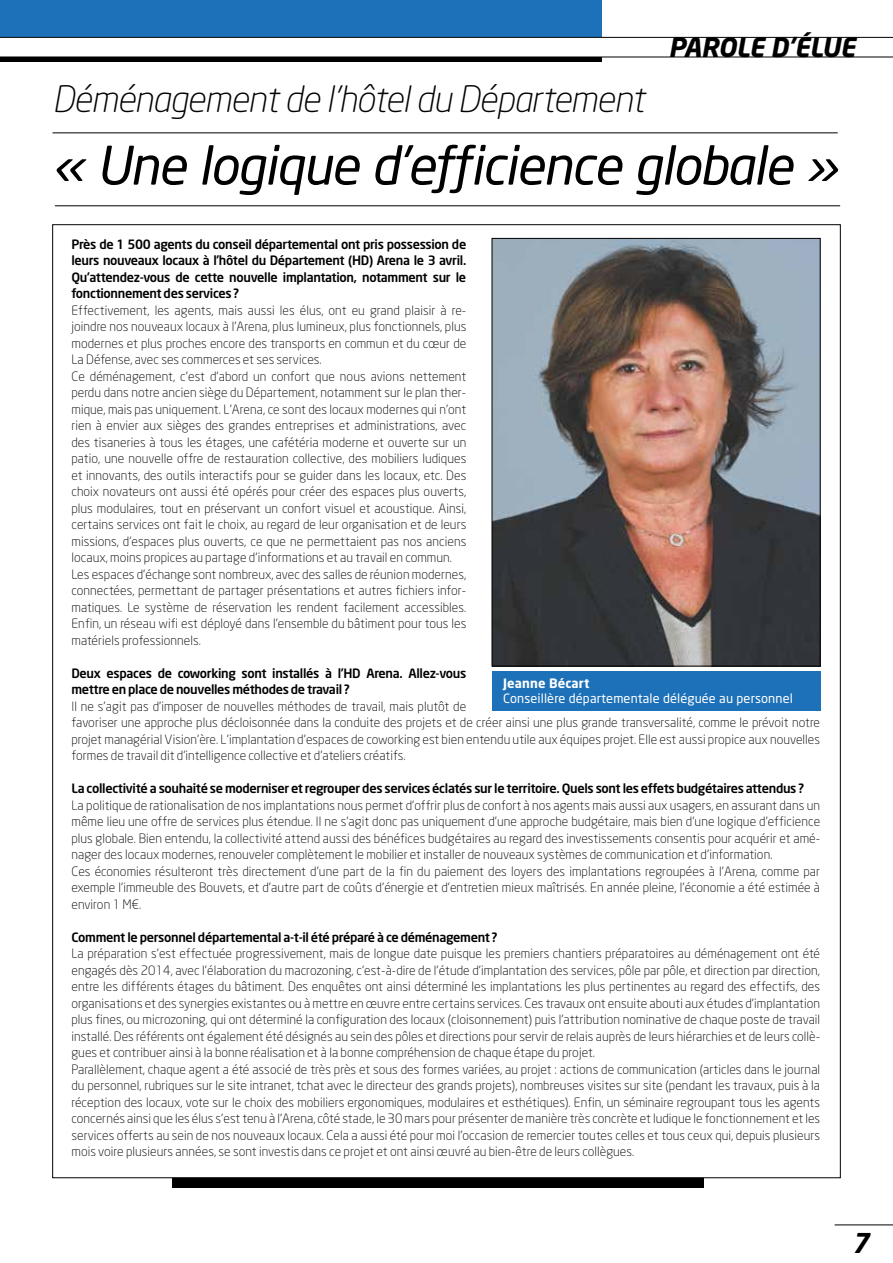
<style>
.page{position:relative;width:893px;height:1263px;background:#fff}
.page>*{position:absolute;margin:0;border:0;box-sizing:border-box;transform-origin:0 0}
.t1{font:italic 52.5px "Neo Sans";letter-spacing:-.025em;color:#000}
.t2{font:italic 300 36px "Neo Sans";letter-spacing:-.025em;color:#000}
.t3{font:italic 700 27px "Neo Sans";color:#000}
.t4{font:italic 700 26.25px "Neo Sans";letter-spacing:-.02em;color:#000}
.t5{font:300 12.75px/16.5px "Neo Sans";letter-spacing:.005em;color:#000}
.t6{font:500 12.75px/16.5px "Neo Sans";letter-spacing:-.025em;color:#000;text-align:justify}
.t7{font:12.75px "Neo Sans";letter-spacing:.01em;color:#fff}
.t8{font:700 12.75px "Neo Sans";letter-spacing:.01em;color:#fff}
</style>
<div class="page">
<div style="left:0;top:22px;width:602px;height:39px;background:#000"></div>
<hr style="left:835px;top:1224px;width:58px;height:1px;background:#000">
<div style="left:0;top:0;width:602px;height:51px;background:#1d71b8"></div>
<svg style="left:0;top:37px;width:893px;height:20px"></svg>
<div style="left:173px;top:1148px;width:531px;height:39px;background:#000"></div>
<div style="left:52px;top:224px;width:788px;height:954px;background:#fff;border:1px solid #000"></div>
<hr style="left:55px;top:206px;width:785px;height:1px;background:#000">
<hr style="left:52px;top:133px;width:786px;height:1px;background:#000">
<img style="left:494px;top:240px;width:324px;height:424px">
<div style="left:492px;top:238px;width:328px;height:428px;border:1px solid #000"></div>
<div style="left:492px;top:671px;width:328px;height:39px;background:#1d71b8"></div>
<h2 class="t2" style="left:52px;top:77px;width:594px">Déménagement de l'hôtel du Département</h2>
<h3 class="t4" style="left:668px;top:30px;width:188px">PAROLE D'ÉLUE</h3>
<h1 class="t1" style="left:52px;top:133px;width:786px">« Une logique d'efficience globale »</h1>
<p class="t6" style="left:71px;top:235px;width:396px">Près de 1 500 agents du conseil départemental ont pris possession de leurs nouveaux locaux à l’hôtel du Département (HD) Arena le 3 avril.<br>Qu’attendez-vous de cette nouvelle implantation, notamment sur le fonctionnement des services ?</p>
<p class="t5" style="left:71px;top:302px;width:396px">Effectivement, les agents, mais aussi les élus, ont eu grand plaisir à re&shy;joindre nos nouveaux locaux à l’Arena, plus lumineux, plus fonctionnels, plus modernes et plus proches encore des transports en commun et du cœur de La Défense, avec ses commerces et ses services.<br>Ce déménagement, c’est d’abord un confort que nous avions nettement perdu dans notre ancien siège du Département, notamment sur le plan ther&shy;mique, mais pas uniquement. L’Arena, ce sont des locaux modernes qui n’ont rien à envier aux sièges des grandes entreprises et administrations, avec des tisaneries à tous les étages, une cafétéria moderne et ouverte sur un patio, une nouvelle offre de restauration collective, des mobiliers ludiques et innovants, des outils interactifs pour se guider dans les locaux, etc. Des choix novateurs ont aussi été opérés pour créer des espaces plus ouverts, plus modulaires, tout en préservant un confort visuel et acoustique. Ainsi, certains services ont fait le choix, au regard de leur organisation et de leurs missions, d’espaces plus ouverts, ce que ne permettaient pas nos anciens locaux, moins propices au partage d’informations et au travail en commun.<br>Les espaces d’échange sont nombreux, avec des salles de réunion modernes, connectées, permettant de partager présentations et autres fichiers infor&shy;matiques. Le système de réservation les rendent facilement accessibles.<br>Enfin, un réseau wifi est déployé dans l’ensemble du bâtiment pour tous les matériels professionnels.</p>
<p class="t6" style="left:71px;top:664px;width:396px">Deux espaces de coworking sont installés à l'HD Arena. Allez-vous mettre en place de nouvelles méthodes de travail ?</p>
<p class="t5" style="left:71px;top:698px;width:750px">Il ne s’agit pas d’imposer de nouvelles méthodes de travail, mais plutôt de<br>favoriser une approche plus décloisonnée dans la conduite des projets et de créer ainsi une plus grande transversalité, comme le prévoit notre projet managérial Vision’ère. L’implantation d’espaces de coworking est bien entendu utile aux équipes projet. Elle est aussi propice aux nouvelles formes de travail dit d’intelligence collective et d’ateliers créatifs.</p>
<p class="t6" style="left:71px;top:780px;width:734px">La collectivité a souhaité se moderniser et regrouper des services éclatés sur le territoire. Quels sont les effets budgétaires attendus ?</p>
<p class="t5" style="left:71px;top:797px;width:750px">La politique de rationalisation de nos implantations nous permet d’offrir plus de confort à nos agents mais aussi aux usagers, en assurant dans un même lieu une offre de services plus étendue. Il ne s’agit donc pas uniquement d’une approche budgétaire, mais bien d’une logique d’efficience plus globale. Bien entendu, la collectivité attend aussi des bénéfices budgétaires au regard des investissements consentis pour acquérir et amé&shy;nager des locaux modernes, renouveler complètement le mobilier et installer de nouveaux systèmes de communication et d’information.<br>Ces économies résulteront très directement d’une part de la fin du paiement des loyers des implantations regroupées à l’Arena, comme par exemple l’immeuble des Bouvets, et d’autre part de coûts d’énergie et d’entretien mieux maîtrisés. En année pleine, l’économie a été estimée à environ 1 M€.</p>
<p class="t6" style="left:71px;top:928px;width:427px">Comment le personnel départemental a-t-il été préparé à ce déménagement ?</p>
<p class="t5" style="left:71px;top:945px;width:750px">La préparation s’est effectuée progressivement, mais de longue date puisque les premiers chantiers préparatoires au déménagement ont été engagés dès 2014, avec l’élaboration du macrozoning, c’est-à-dire de l’étude d’implantation des services, pôle par pôle, et direction par direction, entre les différents étages du bâtiment. Des enquêtes ont ainsi déterminé les implantations les plus pertinentes au regard des effectifs, des organisations et des synergies existantes ou à mettre en œuvre entre certains services. Ces travaux ont ensuite abouti aux études d’implantation plus fines, ou microzoning, qui ont déterminé la configuration des locaux (cloisonnement) puis l’attribution nominative de chaque poste de travail installé. Des référents ont également été désignés au sein des pôles et directions pour servir de relais auprès de leurs hiérarchies et de leurs collè&shy;gues et contribuer ainsi à la bonne réalisation et à la bonne compréhension de chaque étape du projet.<br>Parallèlement, chaque agent a été associé de très près et sous des formes variées, au projet : actions de communication (articles dans le journal du personnel, rubriques sur le site intranet, tchat avec le directeur des grands projets), nombreuses visites sur site (pendant les travaux, puis à la réception des locaux, vote sur le choix des mobiliers ergonomiques, modulaires et esthétiques). Enfin, un séminaire regroupant tous les agents concernés ainsi que les élus s’est tenu à l’Arena, côté stade, le 30 mars pour présenter de manière très concrète et ludique le fonctionnement et les services offerts au sein de nos nouveaux locaux. Cela a aussi été pour moi l’occasion de remercier toutes celles et tous ceux qui, depuis plusieurs mois voire plusieurs années, se sont investis dans ce projet et ont ainsi œuvré au bien-être de leurs collègues.</p>
<p class="t8" style="left:503px;top:675px;width:88px">Jeanne Bécart</p>
<p class="t7" style="left:503px;top:690px;width:291px">Conseillère départementale déléguée au personnel</p>
<h3 class="t3" style="left:852px;top:1226px;width:19px">7</h3>
</div>
